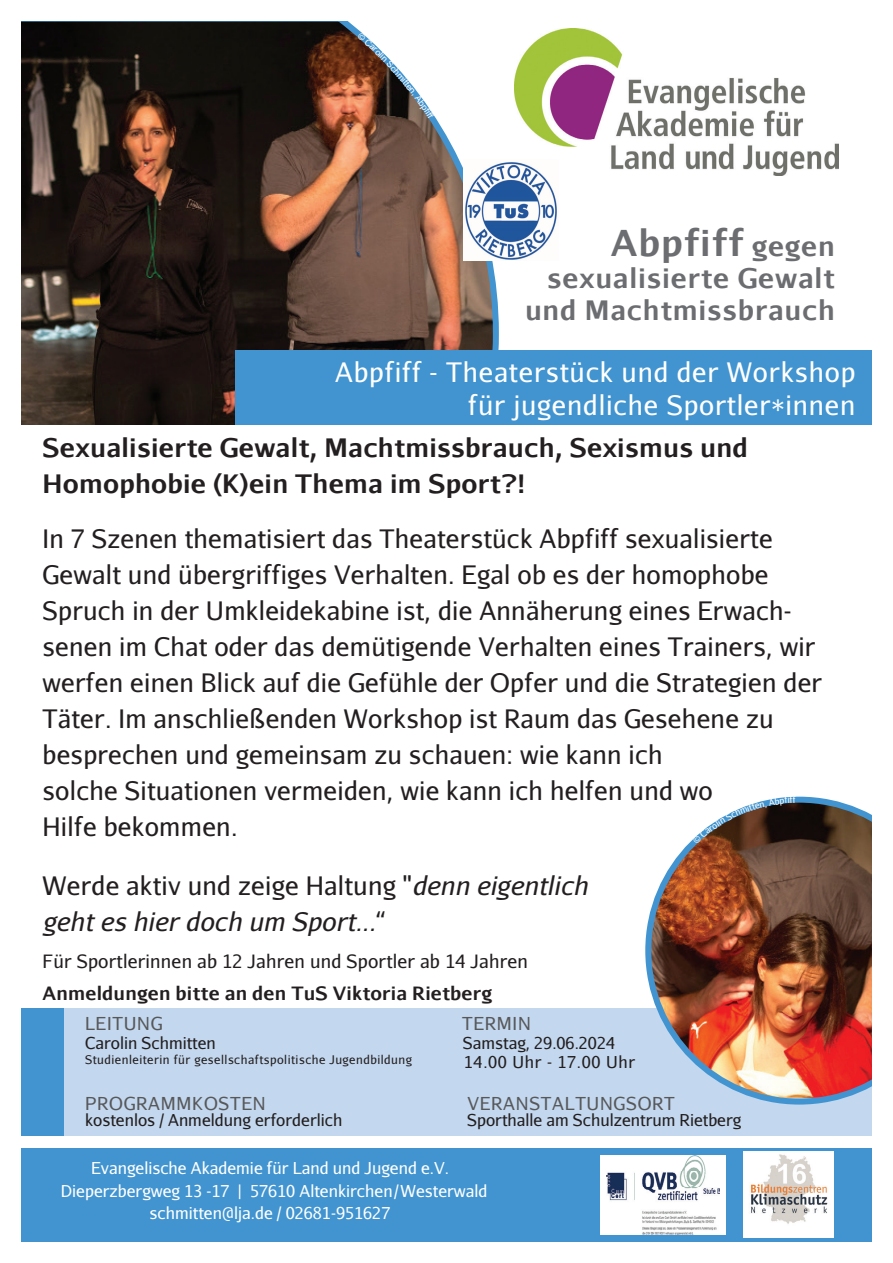
<style>
.page{position:relative;width:893px;height:1263px;background:#fff}
.page>*{position:absolute;margin:0;border:0;box-sizing:border-box;transform-origin:0 0}
.t1{font:700 36px "Aurulent Sans";letter-spacing:.03em;color:#6c6d70}
.t2{font:27px/32.4px "Aurulent Sans";letter-spacing:.03em;color:#fff;text-align:right}
.t3{font:700 27px/32.4px "Aurulent Sans";letter-spacing:.03em;color:#6c6d70;text-align:right}
.t4{font:25.65px/36px "Aurulent Sans";letter-spacing:.01em;color:#231f20}
.t5{font:700 25.65px/36px "Aurulent Sans";letter-spacing:.01em;color:#231f20}
.t6{font:italic 25.65px/36px "Aurulent Sans";letter-spacing:.01em;color:#231f20}
.t7{font:18.6px "Aurulent Sans";letter-spacing:.01em;color:#231f20}
.t8{font:700 18.6px "Aurulent Sans";letter-spacing:.01em;color:#231f20}
.t9{font:18px "Aurulent Sans";letter-spacing:.04em;color:#57585a}
.t10{font:16.5px/22.5px "Aurulent Sans";color:#fff;text-align:center}
.t11{font:16.5px "Aurulent Sans";color:#231f20}
.t12{font:16.5px "Aurulent Sans";letter-spacing:.04em;color:#231f20}
.t13{font:12px "Aurulent Sans";letter-spacing:.04em;color:#231f20}
.t14{font:9px "Arial";color:#fff}
.s1{font-size:27px}
.s2{font-style:normal}
</style>
<div class="page">
<div style="left:21px;top:1008px;width:851px;height:127px;background:#c3d7ee"></div>
<svg style="left:21px;top:21px;width:478px;height:404px;background:#513f35"></svg>
<img style="left:514px;top:29px;width:325px;height:146px">
<div style="left:21px;top:1148px;width:851px;height:94px;background:#4194d0"></div>
<img style="left:645px;top:797px;width:227px;height:307px">
<div style="left:235px;top:350px;width:637px;height:75px;background:#4194d0"></div>
<div style="left:21px;top:1008px;width:43px;height:127px;background:#4194d0"></div>
<img style="left:743px;top:1152px;width:90px;height:86px">
<div style="left:600px;top:1155px;width:125px;height:79px;background:#fff"></div>
<img style="left:606px;top:1155px;width:113px;height:79px">
<img style="left:463px;top:159px;width:96px;height:102px">
<svg style="left:357px;top:32px;width:70px;height:80px"></svg>
<svg style="left:692px;top:796px;width:104px;height:48px"></svg>
<p class="t14" style="left:431px;top:106px;width:15px;rotate:56deg">fiff</p>
<h1 class="t1" style="left:611px;top:215px;width:226px">Abpfiff <span class="s1">gegen</span></h1>
<p class="t3" style="left:525px;top:260px;width:311px">sexualisierte Gewalt und Machtmissbrauch</p>
<p class="t2" style="left:335px;top:356px;width:522px">Abpfiff - Theaterstück und der Workshop für jugendliche Sportler*innen</p>
<p class="t5" style="left:43px;top:427px;width:707px">Sexualisierte Gewalt, Machtmissbrauch, Sexismus und<br>Homophobie (K)ein Thema im Sport?!</p>
<p class="t4" style="left:43px;top:520px;width:781px">In 7 Szenen thematisiert das Theaterstück Abpfiff sexualisierte Gewalt und übergriffiges Verhalten. Egal ob es der homophobe Spruch in der Umkleidekabine ist, die Annäherung eines Erwach&shy;senen im Chat oder das demütigende Verhalten eines Trainers, wir werfen einen Blick auf die Gefühle der Opfer und die Strategien der Täter. Im anschließenden Workshop ist Raum das Gesehene zu besprechen und gemeinsam zu schauen: wie kann ich<br>solche Situationen vermeiden, wie kann ich helfen und wo<br>Hilfe bekommen.</p>
<p class="t6" style="left:43px;top:867px;width:546px"><span class="s2">Werde aktiv und zeige Haltung "</span>denn eigentlich geht es hier doch um Sport...<span class="s2">“</span></p>
<p class="t7" style="left:43px;top:950px;width:487px">Für Sportlerinnen ab 12 Jahren und Sportler ab 14 Jahren</p>
<p class="t8" style="left:43px;top:979px;width:451px">Anmeldungen bitte an den TuS Viktoria Rietberg</p>
<p class="t9" style="left:85px;top:1011px;width:79px">LEITUNG</p>
<p class="t9" style="left:462px;top:1011px;width:70px">TERMIN</p>
<p class="t11" style="left:85px;top:1032px;width:132px">Carolin Schmitten</p>
<p class="t11" style="left:463px;top:1032px;width:154px">Samstag, 29.06.2024</p>
<p class="t13" style="left:85px;top:1052px;width:328px">Studienleiterin für gesellschaftspolitische Jugendbildung</p>
<p class="t12" style="left:464px;top:1052px;width:173px">14.00 Uhr - 17.00 Uhr</p>
<p class="t9" style="left:85px;top:1092px;width:182px">PROGRAMMKOSTEN</p>
<p class="t9" style="left:467px;top:1092px;width:209px">VERANSTALTUNGSORT</p>
<p class="t11" style="left:85px;top:1109px;width:259px">kostenlos / Anmeldung erforderlich</p>
<p class="t11" style="left:467px;top:1109px;width:276px">Sporthalle am Schulzentrum Rietberg</p>
<p class="t10" style="left:61px;top:1156px;width:428px">Evangelische Akademie für Land und Jugend e.V.<br>Dieperzbergweg 13 -17 | 57610 Altenkirchen/Westerwald schmitten@lja.de / 02681-951627</p>
</div>
